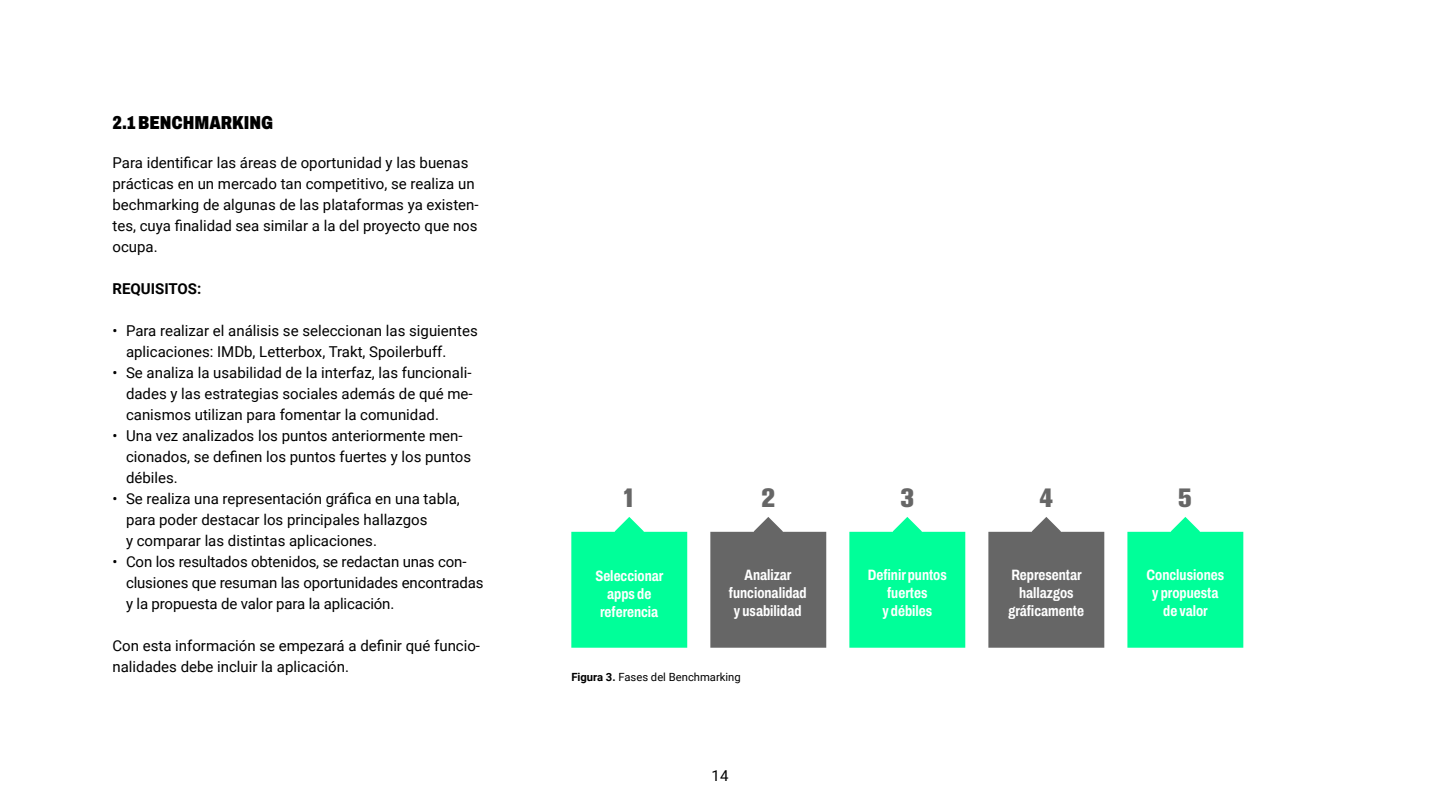
<style>
.page{position:relative;width:1440px;height:810px;background:#fff}
.page>*{position:absolute;margin:0;border:0;box-sizing:border-box;transform-origin:0 0}
.t1{font:26.25px "Akzidenz Grotesk BQ X Bold Alt";color:#666}
.t2{font:900 18.75px "Archivo Condensed";color:#000}
.t3{font:15px/21px "Roboto";color:#000}
.t4{font:700 15px/18px "Archivo Condensed";color:#fff;text-align:center}
.t5{font:700 15px "Roboto";color:#000}
.t6{font:11.25px "Roboto";color:#000}
.s1{font-weight:700}
</style>
<div class="page">
<svg style="left:571px;top:517px;width:116px;height:131px;background:#1affa3"></svg>
<svg style="left:710px;top:517px;width:116px;height:131px;background:#757575"></svg>
<svg style="left:849px;top:517px;width:116px;height:131px;background:#1affa3"></svg>
<svg style="left:988px;top:517px;width:116px;height:131px;background:#757575"></svg>
<svg style="left:1127px;top:517px;width:116px;height:131px;background:#1affa3"></svg>
<p class="t2" style="left:112px;top:108px;width:162px">2.1 BENCHMARKING</p>
<p class="t3" style="left:112px;top:152px;width:368px">Para identificar las áreas de oportunidad y las buenas prácticas en un mercado tan competitivo, se realiza un bechmarking de algunas de las plataformas ya existen&shy;tes, cuya finalidad sea similar a la del proyecto que nos ocupa.</p>
<p class="t5" style="left:112px;top:278px;width:90px">REQUISITOS:</p>
<p class="t3" style="left:126px;top:320px;width:353px;text-indent:-14px">• Para realizar el análisis se seleccionan las siguientes aplicaciones: IMDb, Letterbox, Trakt, Spoilerbuff.</p>
<p class="t3" style="left:126px;top:362px;width:348px;text-align:justify;text-indent:-14px">• Se analiza la usabilidad de la interfaz, las funcionali&shy;dades y las estrategias sociales además de qué me&shy;canismos utilizan para fomentar la comunidad.</p>
<p class="t3" style="left:126px;top:425px;width:347px;text-indent:-14px">• Una vez analizados los puntos anteriormente men&shy;cionados, se definen los puntos fuertes y los puntos débiles.</p>
<p class="t3" style="left:126px;top:488px;width:335px;text-indent:-14px">• Se realiza una representación gráfica en una tabla, para poder destacar los principales hallazgos<br>y comparar las distintas aplicaciones.</p>
<p class="t3" style="left:126px;top:551px;width:359px;text-indent:-14px">• Con los resultados obtenidos, se redactan unas con&shy;clusiones que resuman las oportunidades encontradas y la propuesta de valor para la aplicación.</p>
<p class="t3" style="left:112px;top:635px;width:369px">Con esta información se empezará a definir qué funcio&shy;nalidades debe incluir la aplicación.</p>
<h1 class="t1" style="left:622px;top:483px;width:15px">1</h1>
<h1 class="t1" style="left:762px;top:483px;width:15px">2</h1>
<h1 class="t1" style="left:900px;top:483px;width:15px">3</h1>
<h1 class="t1" style="left:1040px;top:483px;width:15px">4</h1>
<h1 class="t1" style="left:1178px;top:483px;width:15px">5</h1>
<p class="t4" style="left:595px;top:567px;width:69px">Seleccionar apps de referencia</p>
<p class="t4" style="left:729px;top:566px;width:79px">Analizar funcionalidad y usabilidad</p>
<p class="t4" style="left:868px;top:566px;width:81px">Definir puntos fuertes<br>y débiles</p>
<p class="t4" style="left:1009px;top:566px;width:77px">Representar hallazgos gráficamente</p>
<p class="t4" style="left:1147px;top:566px;width:79px">Conclusiones y propuesta de valor</p>
<p class="t6" style="left:571px;top:669px;width:171px"><span class="s1">Figura 3.</span> Fases del Benchmarking</p>
<p class="t3" style="left:712px;top:765px;width:18px">14</p>
</div>
